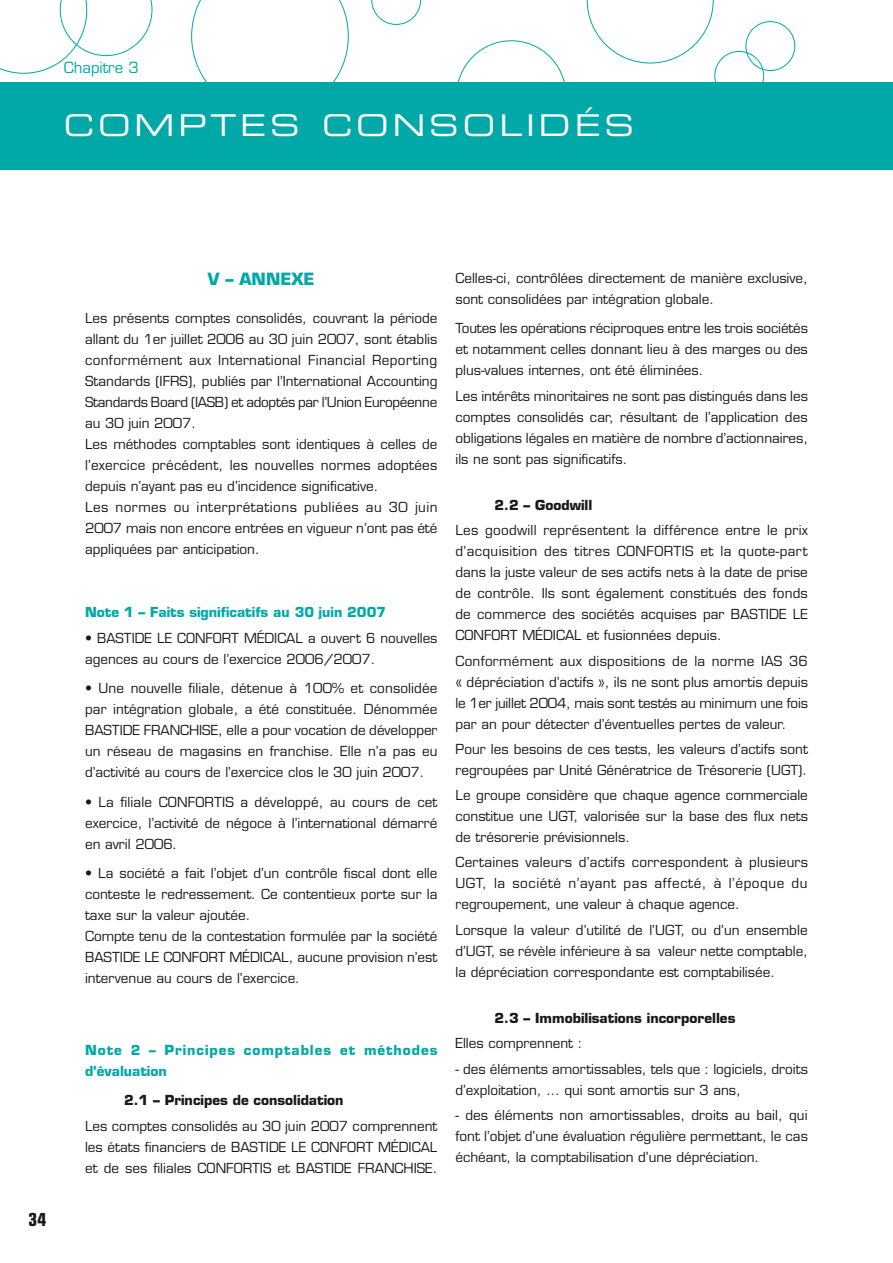
<style>
.page{position:relative;width:893px;height:1263px;background:#fff}
.page>*{position:absolute;margin:0;border:0;box-sizing:border-box;transform-origin:0 0}
.t1{font:30px "Eurostile Extended Two";letter-spacing:.13em;color:#fff}
.t2{font:700 condensed 18px "Eurostile";color:#19171a}
.t3{font:700 16.5px "Eurostile";color:#00a9a8}
.t4{font:15px "Eurostile";color:#00a9a8}
.t5{font:13.5px/21px "Eurostile";color:#19171a;text-align:justify}
.t6{font:700 13.5px "Eurostile";color:#19171a}
.t7{font:700 13.5px/21px "Eurostile";letter-spacing:.07em;color:#00a9a8}
.t8{font:700 13.5px "Eurostile";color:#00a9a8}
</style>
<div class="page">
<svg style="left:587px;top:0;width:127px;height:63px"></svg>
<svg style="left:0;top:0;width:152px;height:74px"></svg>
<svg style="left:191px;top:0;width:158px;height:82px"></svg>
<svg style="left:371px;top:0;width:50px;height:25px"></svg>
<div style="left:745px;top:21px;width:50px;height:50px;border:1px solid #00a9a8;border-radius:50%"></div>
<div style="left:0;top:82px;width:893px;height:88px;background:#00a9a8"></div>
<div style="left:714px;top:51px;width:50px;height:50px;border:1px solid #00a9a8;border-radius:50%"></div>
<p class="t4" style="left:64px;top:59px;width:77px">Chapitre 3</p>
<h1 class="t1" style="left:64px;top:105px;width:572px">COMPTES CONSOLIDÉS</h1>
<h2 class="t2" style="left:28px;top:1208px;width:19px">34</h2>
<p class="t3" style="left:208px;top:269px;width:109px">V – ANNEXE</p>
<p class="t5" style="left:85px;top:308px;width:354px;text-align:left">Les présents comptes consolidés, couvrant la période allant du 1er juillet 2006 au 30 juin 2007, sont établis conformément aux International Financial Reporting Standards (IFRS), publiés par l’International Accounting Standards Board (IASB) et adoptés par l’Union Européenne au 30 juin 2007.<br>Les méthodes comptables sont identiques à celles de l’exercice précédent, les nouvelles normes adoptées depuis n’ayant pas eu d’incidence significative.<br>Les normes ou interprétations publiées au 30 juin 2007 mais non encore entrées en vigueur n’ont pas été appliquées par anticipation.</p>
<p class="t8" style="left:85px;top:604px;width:303px">Note 1 – Faits significatifs au 30 juin 2007</p>
<p class="t5" style="left:85px;top:627px;width:354px">• BASTIDE LE CONFORT MÉDICAL a ouvert 6 nouvelles agences au cours de l’exercice 2006/2007.</p>
<p class="t5" style="left:85px;top:678px;width:354px">• Une nouvelle filiale, détenue à 100% et consolidée par intégration globale, a été constituée. Dénommée BASTIDE FRANCHISE, elle a pour vocation de développer un réseau de magasins en franchise. Elle n’a pas eu d’activité au cours de l’exercice clos le 30 juin 2007.</p>
<p class="t5" style="left:85px;top:791px;width:354px">• La filiale CONFORTIS a développé, au cours de cet exercice, l’activité de négoce à l’international démarré en avril 2006.</p>
<p class="t5" style="left:85px;top:863px;width:354px;text-align:left">• La société a fait l’objet d’un contrôle fiscal dont elle conteste le redressement. Ce contentieux porte sur la taxe sur la valeur ajoutée.<br>Compte tenu de la contestation formulée par la société BASTIDE LE CONFORT MÉDICAL, aucune provision n’est intervenue au cours de l’exercice.</p>
<p class="t7" style="left:85px;top:1039px;width:354px">Note 2 – Principes comptables et méthodes d’évaluation</p>
<p class="t6" style="left:124px;top:1092px;width:221px">2.1 – Principes de consolidation</p>
<p class="t5" style="left:85px;top:1115px;width:354px">Les comptes consolidés au 30 juin 2007 comprennent les états financiers de BASTIDE LE CONFORT MÉDICAL et de ses filiales CONFORTIS et BASTIDE FRANCHISE.</p>
<p class="t5" style="left:455px;top:268px;width:354px">Celles-ci, contrôlées directement de manière exclusive, sont consolidées par intégration globale.</p>
<p class="t5" style="left:455px;top:318px;width:354px">Toutes les opérations réciproques entre les trois sociétés et notamment celles donnant lieu à des marges ou des plus-values internes, ont été éliminées.</p>
<p class="t5" style="left:455px;top:385px;width:354px">Les intérêts minoritaires ne sont pas distingués dans les comptes consolidés car, résultant de l’application des obligations légales en matière de nombre d’actionnaires, ils ne sont pas significatifs.</p>
<p class="t6" style="left:494px;top:497px;width:99px">2.2 – Goodwill</p>
<p class="t5" style="left:455px;top:520px;width:354px">Les goodwill représentent la différence entre le prix d’acquisition des titres CONFORTIS et la quote-part dans la juste valeur de ses actifs nets à la date de prise de contrôle. Ils sont également constitués des fonds de commerce des sociétés acquises par BASTIDE LE CONFORT MÉDICAL et fusionnées depuis.</p>
<p class="t5" style="left:455px;top:650px;width:354px">Conformément aux dispositions de la norme IAS 36 « dépréciation d’actifs », ils ne sont plus amortis depuis le 1er juillet 2004, mais sont testés au minimum une fois par an pour détecter d’éventuelles pertes de valeur.</p>
<p class="t5" style="left:455px;top:738px;width:354px">Pour les besoins de ces tests, les valeurs d’actifs sont regroupées par Unité Génératrice de Trésorerie (UGT).</p>
<p class="t5" style="left:455px;top:785px;width:354px">Le groupe considère que chaque agence commerciale constitue une UGT, valorisée sur la base des flux nets de trésorerie prévisionnels.</p>
<p class="t5" style="left:455px;top:852px;width:354px">Certaines valeurs d’actifs correspondent à plusieurs UGT, la société n’ayant pas affecté, à l’époque du regroupement, une valeur à chaque agence.</p>
<p class="t5" style="left:455px;top:919px;width:354px">Lorsque la valeur d’utilité de l’UGT, ou d’un ensemble d’UGT, se révèle inférieure à sa valeur nette comptable, la dépréciation correspondante est comptabilisée.</p>
<p class="t6" style="left:494px;top:1010px;width:243px">2.3 – Immobilisations incorporelles</p>
<p class="t5" style="left:455px;top:1033px;width:129px">Elles comprennent :</p>
<p class="t5" style="left:455px;top:1058px;width:354px">- des éléments amortissables, tels que : logiciels, droits d’exploitation, … qui sont amortis sur 3 ans,</p>
<p class="t5" style="left:455px;top:1104px;width:354px">- des éléments non amortissables, droits au bail, qui font l’objet d’une évaluation régulière permettant, le cas échéant, la comptabilisation d’une dépréciation.</p>
</div>
